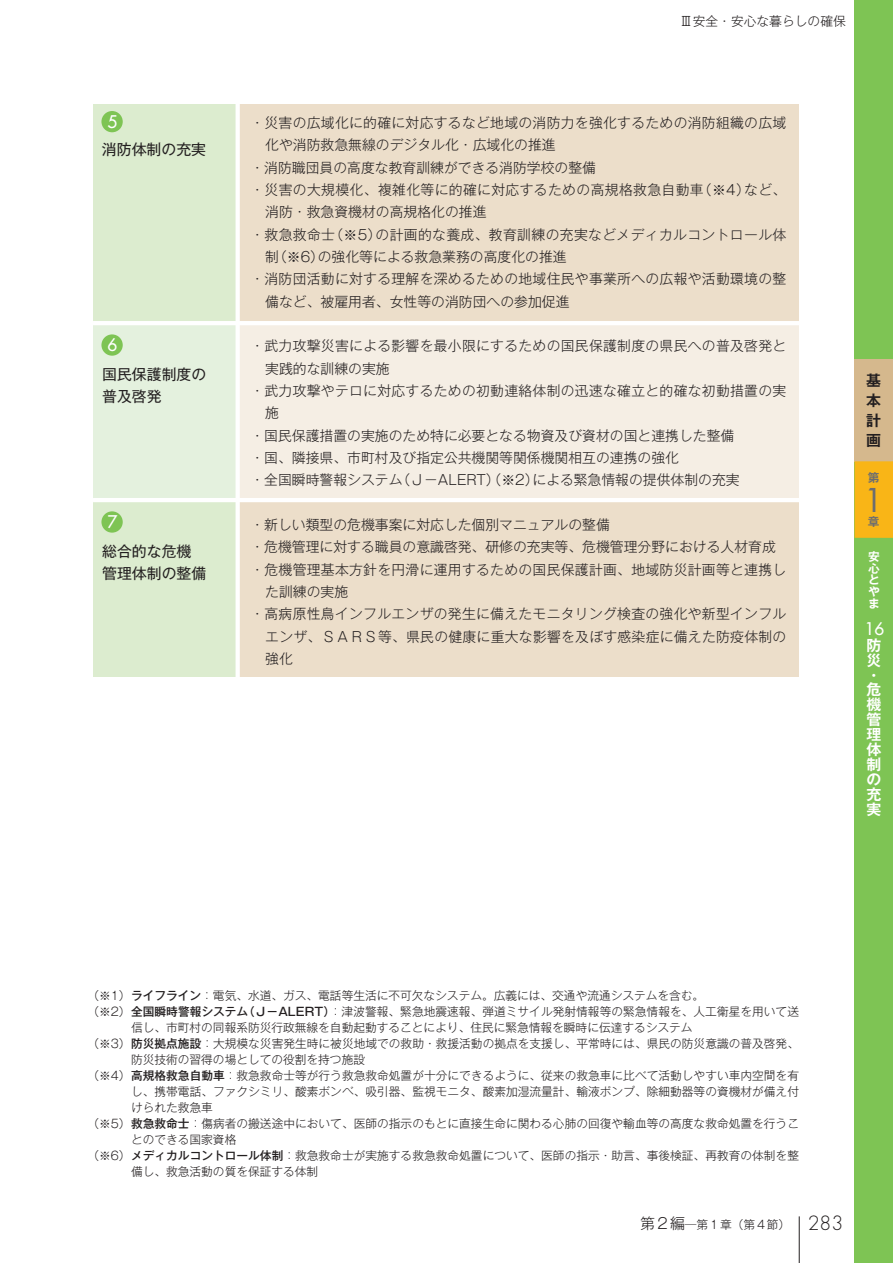
<style>
.page{position:relative;width:893px;height:1263px;background:#fff}
.page>*{position:absolute;margin:0;border:0;box-sizing:border-box;transform-origin:0 0}
.t1{font:31.95px "Futura";color:#6c6d70}
.t2{font:16.95px "Futura";color:#fff}
.t3{font:14.85px/21.3px "Gothic MB101";color:#231f20}
.t4{font:14.85px/14.9px "Gothic MB101 De B";color:#fff;text-align:justify}
.t5{font:14.85px/19.8px "Gothic MB101 De B";color:#231f20;text-align:justify}
.t6{font:300 13.8px "Gothic MB101";letter-spacing:.02em;color:#231f20}
.t7{font:300 13.8px "Gothic MB101";color:#231f20}
.t8{font:300 12.75px "Gothic MB101";color:#231f20}
.t9{font:300 11.7px "Gothic MB101";color:#231f20}
.t10{font:11.7px/11.7px "Gothic MB101 De B";color:#fff;text-align:justify}
.t11{font:11.7px "Gothic MB101 De B";color:#6c6d70}
.s1{font-weight:500}
.s2{font-size:14.85px}
.s3{font-family:"Futura";font-size:19.2px}
</style>
<div class="page">
<div style="left:854px;top:0;width:38px;height:1263px;background:#7ec454"></div>
<div style="left:854px;top:359px;width:38px;height:102px;background:#d5b88d"></div>
<div style="left:854px;top:461px;width:38px;height:77px;background:#f9b517"></div>
<div style="left:237px;top:502px;width:562px;height:175px;background:#ecdeca"></div>
<hr style="left:799px;top:1216px;width:1px;height:47px;background:#231f20">
<div style="left:237px;top:325px;width:562px;height:174px;background:#f5eee4"></div>
<div style="left:93px;top:325px;width:145px;height:174px;background:#e4f1de"></div>
<div style="left:237px;top:104px;width:562px;height:218px;background:#ecdeca"></div>
<div style="left:93px;top:104px;width:145px;height:218px;background:#dceccf"></div>
<div style="left:101px;top:111px;width:22px;height:21px;background:#7ec454;border-radius:50%"></div>
<div style="left:101px;top:334px;width:22px;height:22px;background:#7ec454;border-radius:50%"></div>
<div style="left:93px;top:502px;width:145px;height:175px;background:#dceccf"></div>
<div style="left:101px;top:511px;width:22px;height:22px;background:#7ec454;border-radius:50%"></div>
<div style="left:235px;top:98px;width:5px;height:711px;background:#fff"></div>
<hr style="left:93px;top:321px;width:717px;height:4px;background:#fff">
<hr style="left:93px;top:498px;width:717px;height:4px;background:#fff">
<h2 class="t2" style="left:107px;top:111px;width:11px">5</h2>
<p class="t3" style="left:102px;top:137px;width:106px">消防体制の充実</p>
<h2 class="t2" style="left:107px;top:334px;width:11px">6</h2>
<p class="t3" style="left:102px;top:363px;width:106px">国民保護制度の普及啓発</p>
<h2 class="t2" style="left:107px;top:511px;width:11px">7</h2>
<p class="t3" style="left:102px;top:540px;width:106px">総合的な危機管理体制の整備</p>
<p class="t8" style="left:680px;top:13px;width:167px">Ⅲ安全・安心な暮らしの確保</p>
<p class="t6" style="left:250px;top:113px;width:537px">・災害の広域化に的確に対応するなど地域の消防力を強化するための消防組織の広域</p>
<p class="t7" style="left:265px;top:136px;width:292px">化や消防救急無線のデジタル化・広域化の推進</p>
<p class="t7" style="left:250px;top:158px;width:347px">・消防職団員の高度な教育訓練ができる消防学校の整備</p>
<p class="t6" style="left:250px;top:180px;width:537px">・災害の大規模化、複雑化等に的確に対応するための高規格救急自動車（※4）など、</p>
<p class="t7" style="left:265px;top:203px;width:223px">消防・救急資機材の高規格化の推進</p>
<p class="t6" style="left:250px;top:225px;width:537px">・救急救命士（※5）の計画的な養成、教育訓練の充実などメディカルコントロール体</p>
<p class="t7" style="left:265px;top:247px;width:303px">制（※6）の強化等による救急業務の高度化の推進</p>
<p class="t6" style="left:250px;top:270px;width:537px">・消防団活動に対する理解を深めるための地域住民や事業所への広報や活動環境の整</p>
<p class="t7" style="left:265px;top:292px;width:306px">備など、被雇用者、女性等の消防団への参加促進</p>
<p class="t6" style="left:250px;top:337px;width:537px">・武力攻撃災害による影響を最小限にするための国民保護制度の県民への普及啓発と</p>
<p class="t7" style="left:265px;top:359px;width:126px">実践的な訓練の実施</p>
<p class="t6" style="left:250px;top:381px;width:537px">・武力攻撃やテロに対応するための初動連絡体制の迅速な確立と的確な初動措置の実</p>
<p class="t6" style="left:265px;top:404px;width:15px">施</p>
<p class="t7" style="left:250px;top:426px;width:485px">・国民保護措置の実施のため特に必要となる物資及び資材の国と連携した整備</p>
<p class="t7" style="left:250px;top:448px;width:430px">・国、隣接県、市町村及び指定公共機関等関係機関相互の連携の強化</p>
<p class="t7" style="left:250px;top:471px;width:491px">・全国瞬時警報システム（Ｊ－ALERT）（※2）による緊急情報の提供体制の充実</p>
<p class="t7" style="left:250px;top:515px;width:361px">・新しい類型の危機事案に対応した個別マニュアルの整備</p>
<p class="t7" style="left:250px;top:538px;width:527px">・危機管理に対する職員の意識啓発、研修の充実等、危機管理分野における人材育成</p>
<p class="t6" style="left:250px;top:560px;width:537px">・危機管理基本方針を円滑に運用するための国民保護計画、地域防災計画等と連携し</p>
<p class="t6" style="left:265px;top:582px;width:84px">た訓練の実施</p>
<p class="t6" style="left:250px;top:604px;width:537px">・高病原性鳥インフルエンザの発生に備えたモニタリング検査の強化や新型インフル</p>
<p class="t6" style="left:265px;top:627px;width:522px">エンザ、ＳＡＲＳ等、県民の健康に重大な影響を及ぼす感染症に備えた防疫体制の</p>
<p class="t6" style="left:265px;top:649px;width:29px">強化</p>
<p class="t5" style="left:866px;top:369px;width:16px">基本計画</p>
<p class="t11" style="left:867px;top:470px;width:13px">第</p>
<p class="t11" style="left:867px;top:513px;width:13px">章</p>
<h1 class="t1" style="left:863px;top:479px;width:21px">1</h1>
<p class="t10" style="left:868px;top:549px;width:13px">安心とやま</p>
<p class="t4" style="left:866px;top:636px;width:16px">防災・危機管理体制の充実</p>
<h2 class="t2" style="left:864px;top:617px;width:21px">16</h2>
<p class="t9" style="left:87px;top:988px;width:618px">（※1）<span class="s1">ライフライン</span>：電気、水道、ガス、電話等生活に不可欠なシステム。広義には、交通や流通システムを含む。</p>
<p class="t9" style="left:87px;top:1004px;width:713px">（※2）<span class="s1">全国瞬時警報システム（Ｊ－ALERT）</span>：津波警報、緊急地震速報、弾道ミサイル発射情報等の緊急情報を、人工衛星を用いて送</p>
<p class="t9" style="left:131px;top:1020px;width:563px">信し、市町村の同報系防災行政無線を自動起動することにより、住民に緊急情報を瞬時に伝達するシステム</p>
<p class="t9" style="left:87px;top:1036px;width:713px">（※3）<span class="s1">防災拠点施設</span>：大規模な災害発生時に被災地域での救助・救援活動の拠点を支援し、平常時には、県民の防災意識の普及啓発、</p>
<p class="t9" style="left:131px;top:1052px;width:235px">防災技術の習得の場としての役割を持つ施設</p>
<p class="t9" style="left:87px;top:1068px;width:713px">（※4）<span class="s1">高規格救急自動車</span>：救急救命士等が行う救急救命処置が十分にできるように、従来の救急車に比べて活動しやすい車内空間を有</p>
<p class="t9" style="left:131px;top:1084px;width:669px">し、携帯電話、ファクシミリ、酸素ボンベ、吸引器、監視モニタ、酸素加湿流量計、輸液ポンプ、除細動器等の資機材が備え付</p>
<p class="t9" style="left:131px;top:1099px;width:83px">けられた救急車</p>
<p class="t9" style="left:87px;top:1115px;width:713px">（※5）<span class="s1">救急救命士</span>：傷病者の搬送途中において、医師の指示のもとに直接生命に関わる心肺の回復や輸血等の高度な救命処置を行うこ</p>
<p class="t9" style="left:131px;top:1131px;width:107px">とのできる国家資格</p>
<p class="t9" style="left:87px;top:1147px;width:713px">（※6）<span class="s1">メディカルコントロール体制</span>：救急救命士が実施する救急救命処置について、医師の指示・助言、事後検証、再教育の体制を整</p>
<p class="t9" style="left:131px;top:1163px;width:189px">備し、救急活動の質を保証する体制</p>
<p class="t9" style="left:640px;top:1217px;width:205px"><span class="s2">第2編</span>─第1章（第4節） <span class="s3">283</span></p>
</div>
